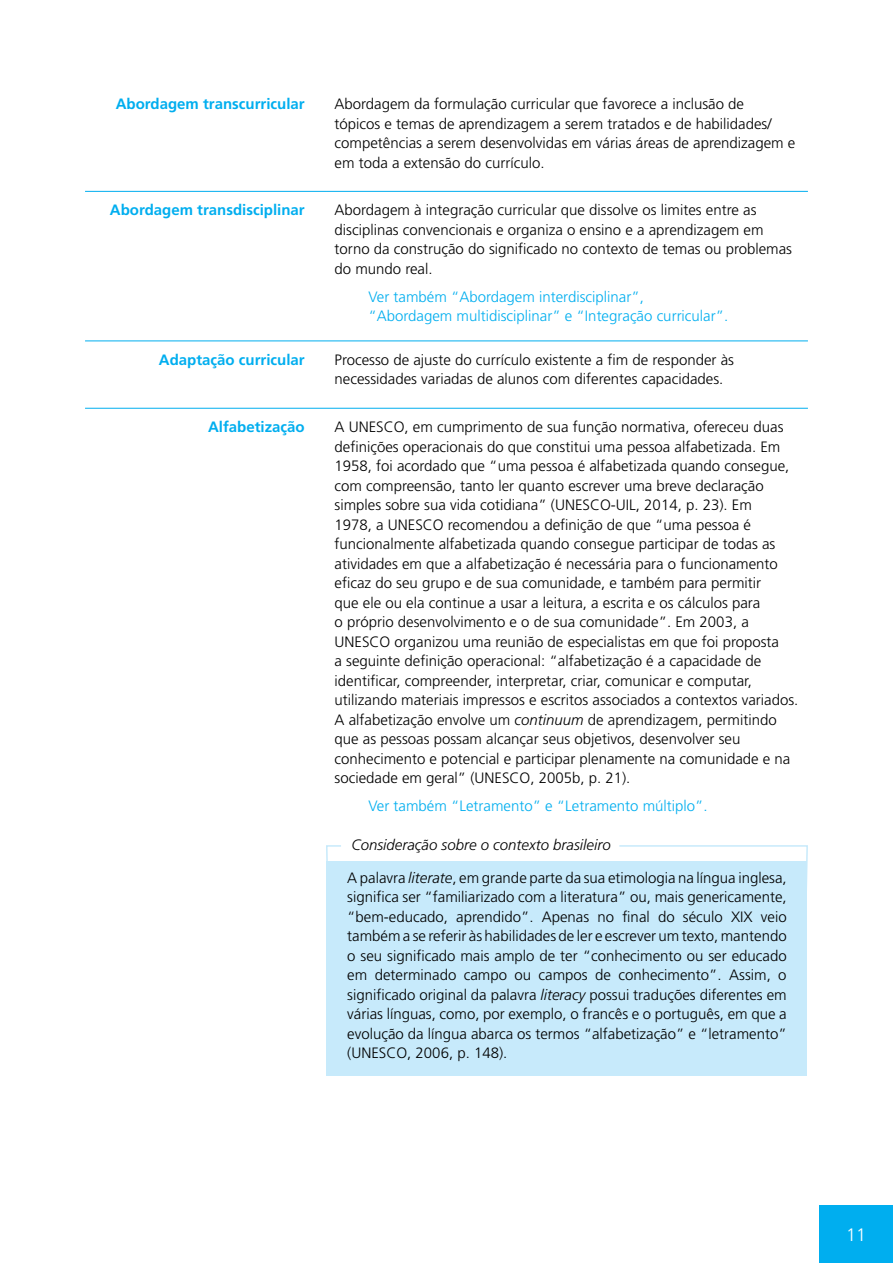
<style>
.page{position:relative;width:893px;height:1263px;background:#fff}
.page>*{position:absolute;margin:0;border:0;box-sizing:border-box;transform-origin:0 0}
.t1{font:300 18px "Frutiger";color:#fff}
.t2{font:300 15px/19.5px "Frutiger";color:#000}
.t3{font:300 15px/19.5px "Frutiger";color:#00aeef}
.t4{font:700 15px "Frutiger";color:#00aeef}
.s1{font-style:italic}
</style>
<div class="page">
<div style="left:819px;top:1205px;width:74px;height:58px;background:#00aeef"></div>
<div style="left:327px;top:861px;width:480px;height:214px;background:#c7eafb"></div>
<hr style="left:85px;top:191px;width:241px;height:1px;background:#00aeef">
<hr style="left:326px;top:191px;width:482px;height:1px;background:#00aeef">
<hr style="left:85px;top:341px;width:241px;height:1px;background:#00aeef">
<hr style="left:326px;top:341px;width:482px;height:1px;background:#00aeef">
<hr style="left:85px;top:408px;width:241px;height:1px;background:#00aeef">
<hr style="left:326px;top:408px;width:482px;height:1px;background:#00aeef">
<svg style="left:326px;top:845px;width:15px;height:60px"></svg>
<svg style="left:619px;top:845px;width:189px;height:37px"></svg>
<p class="t4" style="left:116px;top:95px;width:190px">Abordagem transcurricular</p>
<p class="t2" style="left:334px;top:94px;width:462px">Abordagem da formulação curricular que favorece a inclusão de<br>tópicos e temas de aprendizagem a serem tratados e de habilidades/ competências a serem desenvolvidas em várias áreas de aprendizagem e em toda a extensão do currículo.</p>
<p class="t4" style="left:110px;top:201px;width:196px">Abordagem transdisciplinar</p>
<p class="t2" style="left:334px;top:201px;width:459px">Abordagem à integração curricular que dissolve os limites entre as disciplinas convencionais e organiza o ensino e a aprendizagem em torno da construção do significado no contexto de temas ou problemas do mundo real.</p>
<p class="t3" style="left:369px;top:287px;width:361px">Ver também “Abordagem interdisciplinar”, “Abordagem multidisciplinar” e “Integração curricular”.</p>
<p class="t4" style="left:159px;top:351px;width:147px">Adaptação curricular</p>
<p class="t2" style="left:334px;top:350px;width:401px">Processo de ajuste do currículo existente a fim de responder às necessidades variadas de alunos com diferentes capacidades.</p>
<p class="t4" style="left:208px;top:418px;width:98px">Alfabetização</p>
<p class="t2" style="left:334px;top:417px;width:465px">A UNESCO, em cumprimento de sua função normativa, ofereceu duas definições operacionais do que constitui uma pessoa alfabetizada. Em 1958, foi acordado que “uma pessoa é alfabetizada quando consegue, com compreensão, tanto ler quanto escrever uma breve declaração simples sobre sua vida cotidiana” (UNESCO-UIL, 2014, p. 23). Em<br>1978, a UNESCO recomendou a definição de que “uma pessoa é funcionalmente alfabetizada quando consegue participar de todas as atividades em que a alfabetização é necessária para o funcionamento eficaz do seu grupo e de sua comunidade, e também para permitir<br>que ele ou ela continue a usar a leitura, a escrita e os cálculos para<br>o próprio desenvolvimento e o de sua comunidade”. Em 2003, a UNESCO organizou uma reunião de especialistas em que foi proposta<br>a seguinte definição operacional: “alfabetização é a capacidade de identificar, compreender, interpretar, criar, comunicar e computar, utilizando materiais impressos e escritos associados a contextos variados.<br>A alfabetização envolve um <span class="s1">continuum</span> de aprendizagem, permitindo que as pessoas possam alcançar seus objetivos, desenvolver seu conhecimento e potencial e participar plenamente na comunidade e na sociedade em geral” (UNESCO, 2005b, p. 21).</p>
<p class="t3" style="left:369px;top:797px;width:341px">Ver também “Letramento” e “Letramento múltiplo”.</p>
<p class="t2" style="left:347px;top:829px;width:441px;line-height:32.2px"><span class="s1">Consideração sobre o contexto brasileiro<br></span>A palavra <span class="s1">literate</span>, em grande parte da sua etimologia na língua inglesa,</p>
<p class="t2" style="left:347px;top:887px;width:441px;text-align:justify">significa ser “familiarizado com a literatura” ou, mais genericamente, “bem-educado, aprendido”. Apenas no final do século XIX veio também a se referir às habilidades de ler e escrever um texto, mantendo o seu significado mais amplo de ter “conhecimento ou ser educado em determinado campo ou campos de conhecimento”. Assim, o significado original da palavra <span class="s1">literacy</span> possui traduções diferentes em várias línguas, como, por exemplo, o francês e o português, em que a evolução da língua abarca os termos “alfabetização” e “letramento” (UNESCO, 2006, p. 148).</p>
<p class="t1" style="left:846px;top:1224px;width:22px">11</p>
</div>
